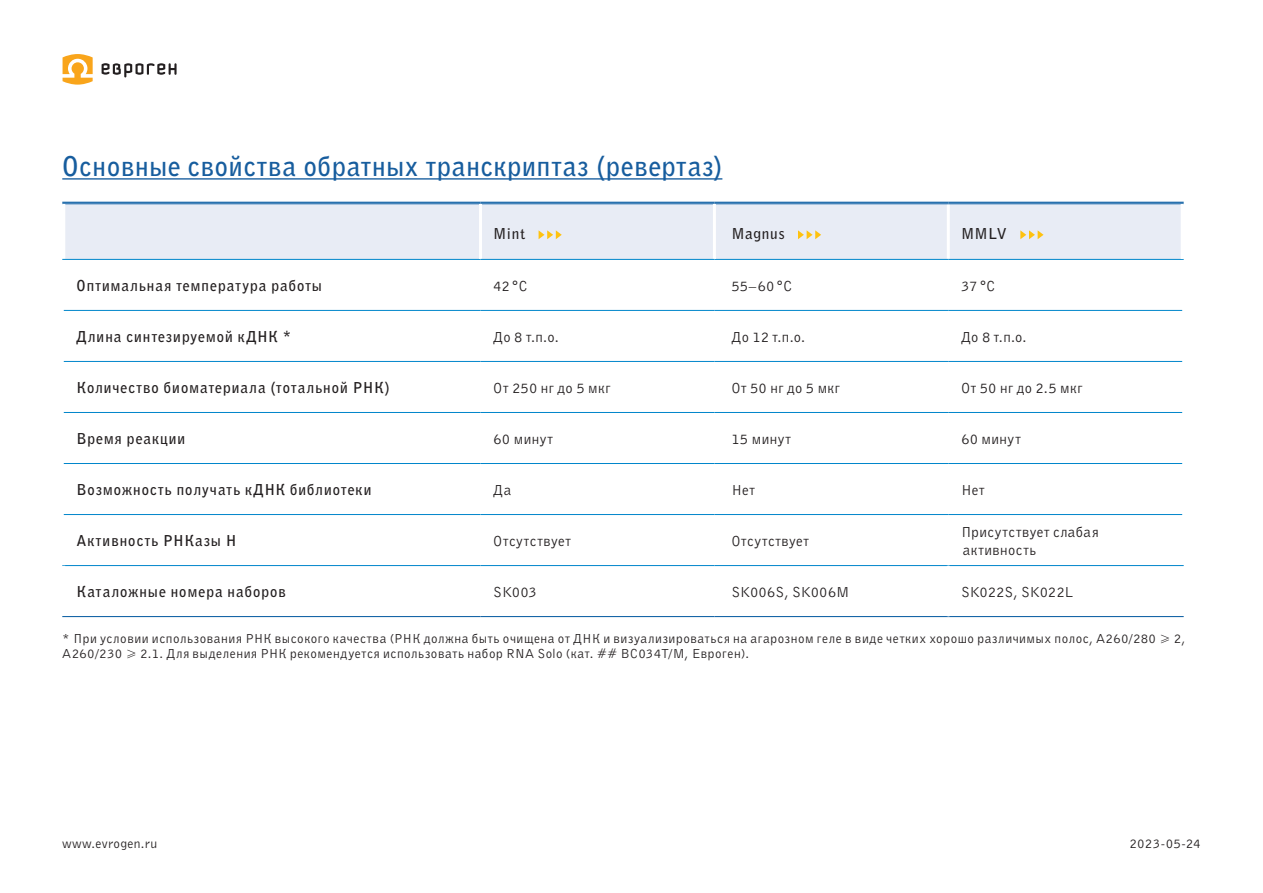
<style>
.page{position:relative;width:1263px;height:893px;background:#fff}
.page>*{position:absolute;margin:0;border:0;box-sizing:border-box;transform-origin:0 0}
.Paragr_ZAGOLOVOK{font:700 27px "Bell Gothic";letter-spacing:.045em;color:#175d9e}
.HeaderStyle{font:700 15px "Bell Gothic";letter-spacing:.075em;color:#231f20}
.BodyStyle{font:15px/18.8px "Bell Gothic";letter-spacing:.03em;color:#231f20}
.BodyStyle-2{font:15px "Bell Gothic";color:#231f20}
.BodyStyle-3{font:15px "Bell Gothic";letter-spacing:-.01em;color:#231f20}
.Paragr_Company{font:13.5px/15.8px "Bell Gothic";letter-spacing:.04em;color:#231f20}
.Paragr_Company-2{font:13.5px "Bell Gothic";letter-spacing:.02em;color:#231f20}
.s1{font-family:"Franklin Gothic Book C"}
</style>
<div class="page">
<svg style="left:63px;top:54px;width:30px;height:31px"></svg>
<svg style="left:102px;top:63px;width:75px;height:14px"></svg>
<hr style="left:62px;top:178px;width:660px;height:2px;background:#175d9e">
<div style="left:65px;top:205px;width:1116px;height:54px;background:#e8ecf5"></div>
<svg style="left:65px;top:566px;width:1116px;height:1px"></svg>
<hr style="left:64px;top:310px;width:416px;height:1px;background:#0086cb">
<hr style="left:480px;top:310px;width:234px;height:1px;background:#0086cb">
<hr style="left:714px;top:310px;width:234px;height:1px;background:#0086cb">
<hr style="left:948px;top:310px;width:234px;height:1px;background:#0086cb">
<hr style="left:64px;top:361px;width:416px;height:1px;background:#0086cb">
<hr style="left:480px;top:361px;width:234px;height:1px;background:#0086cb">
<hr style="left:714px;top:361px;width:234px;height:1px;background:#0086cb">
<hr style="left:948px;top:361px;width:234px;height:1px;background:#0086cb">
<hr style="left:64px;top:412px;width:416px;height:1px;background:#0086cb">
<hr style="left:480px;top:412px;width:234px;height:1px;background:#0086cb">
<hr style="left:714px;top:412px;width:234px;height:1px;background:#0086cb">
<hr style="left:948px;top:412px;width:234px;height:1px;background:#0086cb">
<hr style="left:64px;top:463px;width:416px;height:1px;background:#0086cb">
<hr style="left:480px;top:463px;width:234px;height:1px;background:#0086cb">
<hr style="left:714px;top:463px;width:234px;height:1px;background:#0086cb">
<hr style="left:948px;top:463px;width:234px;height:1px;background:#0086cb">
<hr style="left:64px;top:514px;width:416px;height:1px;background:#0086cb">
<hr style="left:480px;top:514px;width:234px;height:1px;background:#0086cb">
<hr style="left:714px;top:514px;width:234px;height:1px;background:#0086cb">
<hr style="left:948px;top:514px;width:234px;height:1px;background:#0086cb">
<hr style="left:479px;top:566px;width:3px;height:50px;background:#fff">
<hr style="left:713px;top:566px;width:3px;height:50px;background:#fff">
<hr style="left:480px;top:565px;width:234px;height:1px;background:#0086cb">
<hr style="left:714px;top:565px;width:234px;height:1px;background:#0086cb">
<hr style="left:948px;top:565px;width:236px;height:1px;background:#0086cb">
<hr style="left:480px;top:616px;width:234px;height:1px;background:#01579f">
<hr style="left:714px;top:616px;width:234px;height:1px;background:#01579f">
<hr style="left:948px;top:616px;width:236px;height:1px;background:#01579f">
<hr style="left:947px;top:204px;width:3px;height:55px;background:#fff">
<hr style="left:62px;top:202px;width:418px;height:1px;background:#01579f">
<hr style="left:62px;top:204px;width:418px;height:1px;background:#01579f">
<hr style="left:714px;top:202px;width:234px;height:1px;background:#01579f">
<hr style="left:714px;top:204px;width:234px;height:1px;background:#01579f">
<hr style="left:948px;top:202px;width:236px;height:1px;background:#01579f">
<hr style="left:948px;top:204px;width:236px;height:1px;background:#01579f">
<hr style="left:62px;top:204px;width:3px;height:55px;background:#fff">
<hr style="left:62px;top:259px;width:418px;height:1px;background:#0086cb">
<hr style="left:714px;top:259px;width:234px;height:1px;background:#0086cb">
<hr style="left:948px;top:259px;width:236px;height:1px;background:#0086cb">
<hr style="left:480px;top:202px;width:234px;height:1px;background:#01579f">
<hr style="left:480px;top:204px;width:234px;height:1px;background:#01579f">
<hr style="left:479px;top:204px;width:3px;height:55px;background:#fff">
<hr style="left:713px;top:204px;width:3px;height:55px;background:#fff">
<hr style="left:1181px;top:204px;width:3px;height:55px;background:#fff">
<hr style="left:480px;top:259px;width:234px;height:1px;background:#0086cb">
<hr style="left:62px;top:565px;width:418px;height:1px;background:#0086cb">
<hr style="left:947px;top:566px;width:3px;height:50px;background:#fff">
<hr style="left:62px;top:616px;width:418px;height:1px;background:#01579f">
<svg style="left:539px;top:230px;width:23px;height:9px"></svg>
<svg style="left:798px;top:230px;width:23px;height:9px"></svg>
<svg style="left:1020px;top:230px;width:23px;height:9px"></svg>
<p class="Paragr_ZAGOLOVOK" style="left:62px;top:148px;width:662px">Основные свойства обратных транскриптаз (ревертаз)</p>
<p class="HeaderStyle" style="left:493px;top:224px;width:33px">Mint</p>
<p class="HeaderStyle" style="left:731px;top:224px;width:55px">Magnus</p>
<p class="HeaderStyle" style="left:961px;top:224px;width:47px">MMLV</p>
<p class="HeaderStyle" style="left:77px;top:275px;width:247px">Оптимальная температура работы</p>
<p class="BodyStyle" style="left:493px;top:276px;width:36px">42 <span class="s1">°</span>C</p>
<p class="BodyStyle" style="left:731px;top:276px;width:62px">55–60 <span class="s1">°</span>C</p>
<p class="BodyStyle" style="left:961px;top:276px;width:36px">37 <span class="s1">°</span>C</p>
<p class="HeaderStyle" style="left:77px;top:326px;width:216px">Длина синтезируемой кДНК *</p>
<p class="BodyStyle" style="left:493px;top:327px;width:67px">До 8 т.п.о.</p>
<p class="BodyStyle" style="left:731px;top:327px;width:75px">До 12 т.п.о.</p>
<p class="BodyStyle" style="left:961px;top:327px;width:67px">До 8 т.п.о.</p>
<p class="HeaderStyle" style="left:77px;top:377px;width:315px">Количество биоматериала (тотальной РНК)</p>
<p class="BodyStyle" style="left:493px;top:378px;width:119px">От 250 нг до 5 мкг</p>
<p class="BodyStyle" style="left:731px;top:378px;width:110px">От 50 нг до 5 мкг</p>
<p class="BodyStyle" style="left:961px;top:378px;width:123px">От 50 нг до 2.5 мкг</p>
<p class="HeaderStyle" style="left:77px;top:428px;width:110px">Время реакции</p>
<p class="BodyStyle" style="left:493px;top:429px;width:61px">60 минут</p>
<p class="BodyStyle" style="left:731px;top:429px;width:61px">15 минут</p>
<p class="BodyStyle" style="left:961px;top:429px;width:61px">60 минут</p>
<p class="HeaderStyle" style="left:77px;top:479px;width:296px">Возможность получать кДНК библиотеки</p>
<p class="BodyStyle" style="left:493px;top:480px;width:20px">Да</p>
<p class="BodyStyle" style="left:731px;top:480px;width:25px">Нет</p>
<p class="BodyStyle" style="left:961px;top:480px;width:25px">Нет</p>
<p class="HeaderStyle" style="left:77px;top:530px;width:161px">Активность РНКазы H</p>
<p class="BodyStyle" style="left:493px;top:531px;width:79px">Отсутствует</p>
<p class="BodyStyle" style="left:731px;top:531px;width:79px">Отсутствует</p>
<p class="BodyStyle" style="left:961px;top:522px;width:139px">Присутствует слабая активность</p>
<p class="HeaderStyle" style="left:77px;top:581px;width:211px">Каталожные номера наборов</p>
<p class="BodyStyle" style="left:493px;top:582px;width:45px">SK003</p>
<p class="BodyStyle-2" style="left:731px;top:582px;width:119px">SK006S, SK006M</p>
<p class="BodyStyle-3" style="left:961px;top:582px;width:114px">SK022S, SK022L</p>
<p class="Paragr_Company" style="left:62px;top:630px;width:1124px">* При условии использования РНК высокого качества (РНК должна быть очищена от ДНК и визуализироваться на агарозном геле в виде четких хорошо различимых полос, A260/280 ≥ 2,<br>A260/230 ≥ 2.1. Для выделения РНК рекомендуется использовать набор RNA Solo (кат. ## BC034T/M, Евроген).</p>
<p class="Paragr_Company-2" style="left:63px;top:834px;width:96px">www.evrogen.ru</p>
<p class="Paragr_Company" style="left:1130px;top:835px;width:73px">2023-05-24</p>
</div>
